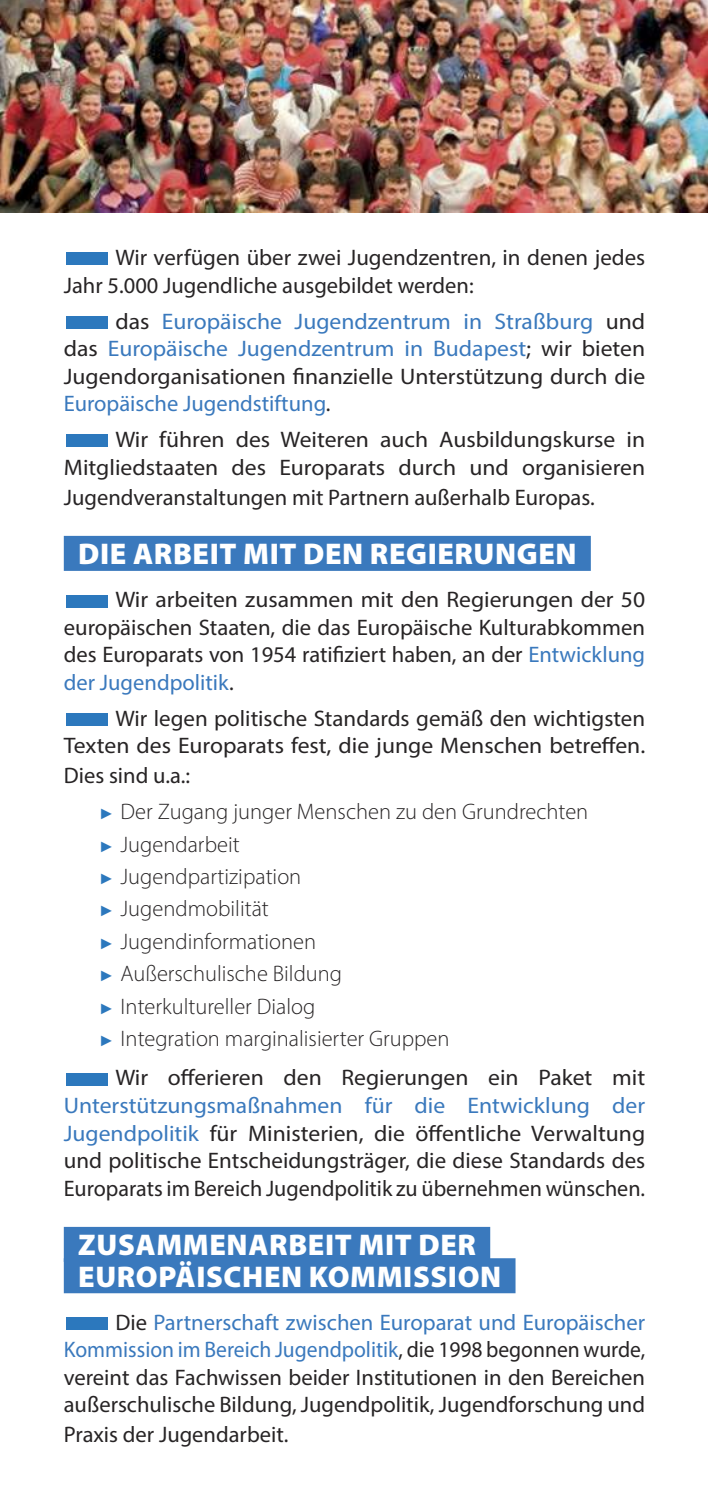
<style>
.page{position:relative;width:709px;height:1489px;background:#fff}
.page>*{position:absolute;margin:0;border:0;box-sizing:border-box;transform-origin:0 0}
.t1{font:900 30px/31.2px "Myriad Pro";letter-spacing:.02em;color:#fff}
.t2{font:22.5px/27.5px "Myriad Pro";color:#272425;text-align:justify;scale:1.05 1}
.t3{font:22.5px/27.5px "Myriad Pro";color:#272425}
.t4{font:300 22.5px/32.5px "Myriad Pro";color:#272425}
.t5{font:22.5px/27.5px "Myriad Pro";color:#3a79bd;text-align:justify;scale:1.05 1}
.s1{color:#2c78bd}
.s2{color:#272425}
.s3{color:#3a79bd}
.s4{font-weight:400}
.s5{font-family:"Arial";font-weight:400;font-size:15px;color:#2c78bd}
</style>
<div class="page">
<img style="left:0;top:0;width:707px;height:213px">
<div style="left:64px;top:536px;width:527px;height:35px;background:#3a79bd"></div>
<div style="left:64px;top:1226px;width:426px;height:35px;background:#3a79bd"></div>
<div style="left:64px;top:1258px;width:451px;height:35px;background:#3a79bd"></div>
<p class="t3" style="left:64px;top:245px;width:583px"><span class="s1">■</span>Wir verfügen über zwei Jugendzentren, in denen jedes<br>Jahr 5.000 Jugendliche ausgebildet werden:</p>
<p class="t5" style="left:64px;top:309px;width:555px"><span class="s1">■</span><span class="s2">das</span> Europäische Jugendzentrum in Straßburg <span class="s2">und das</span> Europäische Jugendzentrum in Budapest<span class="s2">; wir bieten Jugendorganisationen finanzielle Unterstützung durch die </span>Europäische Jugendstiftung<span class="s2">.</span></p>
<p class="t2" style="left:64px;top:427px;width:555px"><span class="s1">■</span>Wir führen des Weiteren auch Ausbildungskurse in<br>Mitgliedstaaten des Europarats durch und organisieren</p>
<p class="t3" style="left:64px;top:485px;width:532px">Jugendveranstaltungen mit Partnern außerhalb Europas.</p>
<h1 class="t1" style="left:78px;top:538px;width:500px">DIE ARBEIT MIT DEN REGIERUNGEN</h1>
<p class="t2" style="left:64px;top:587px;width:555px"><span class="s1">■</span>Wir arbeiten zusammen mit den Regierungen der 50 europäischen Staaten, die das Europäische Kulturabkommen des Europarats von 1954 ratifiziert haben, an der <span class="s3">Entwicklung der Jugendpolitik</span>.</p>
<p class="t3" style="left:64px;top:706px;width:583px"><span class="s1">■</span>Wir legen politische Standards gemäß den wichtigsten<br>Texten des Europarats fest, die junge Menschen betreffen.</p>
<p class="t4" style="left:99px;top:759px;width:490px;line-height:36px;text-indent:-35px"><span class="s4">Dies sind u.a.:<br></span><span class="s5">►</span> Der Zugang junger Menschen zu den Grundrechten</p>
<p class="t4" style="left:99px;top:829px;width:352px"><span class="s5">►</span> Jugendarbeit<br><span class="s5">►</span> Jugendpartizipation<br><span class="s5">►</span> Jugendmobilität<br><span class="s5">►</span> Jugendinformationen<br><span class="s5">►</span> Außerschulische Bildung<br><span class="s5">►</span> Interkultureller Dialog<br><span class="s5">►</span> Integration marginalisierter Gruppen</p>
<p class="t2" style="left:64px;top:1065px;width:555px"><span class="s1">■</span>Wir offerieren den Regierungen ein Paket mit <span class="s3">Unterstützungsmaßnahmen für die Entwicklung der Jugendpolitik</span> für Ministerien, die öffentliche Verwaltung und politische Entscheidungsträger, die diese Standards des Europarats im Bereich Jugendpolitik zu übernehmen wünschen.</p>
<h1 class="t1" style="left:78px;top:1229px;width:424px">ZUSAMMENARBEIT MIT DER<br>EUROPÄISCHEN KOMMISSION</h1>
<p class="t3" style="left:64px;top:1309px;width:583px;text-align:justify"><span class="s1">■</span>Die <span class="s3">Partnerschaft zwischen Europarat und Europäischer Kommission im Bereich Jugendpolitik</span>, die 1998 begonnen wurde, vereint das Fachwissen beider Institutionen in den Bereichen außerschulische Bildung, Jugendpolitik, Jugendforschung und</p>
<p class="t3" style="left:64px;top:1422px;width:226px">Praxis der Jugendarbeit.</p>
</div>
